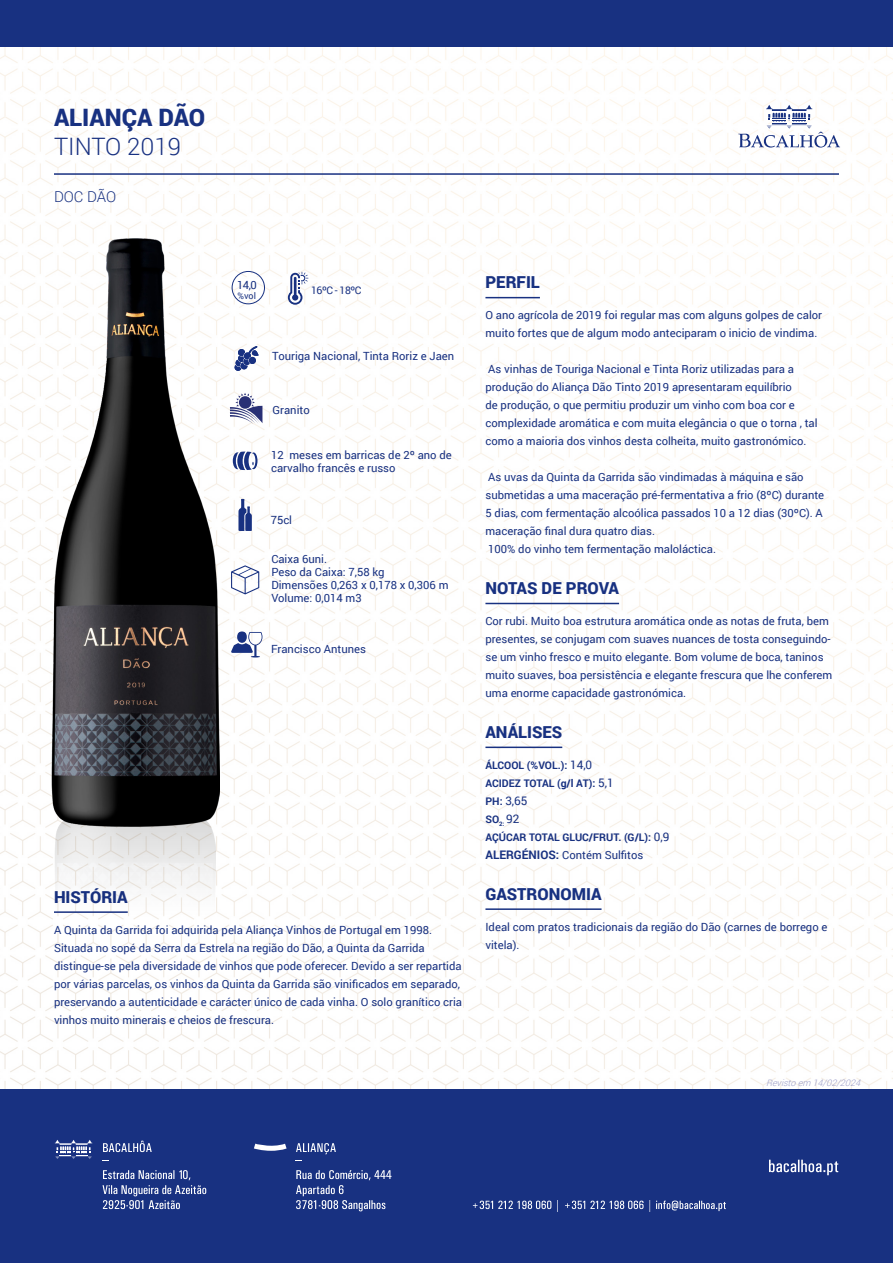
<style>
.page{position:relative;width:893px;height:1263px;background:#fff}
.page>*{position:absolute;margin:0;border:0;box-sizing:border-box;transform-origin:0 0}
.t1{font:900 24px "Roboto";color:#183181}
.t2{font:300 24px "Roboto";color:#183181}
.TITULOS_BLUE{font:900 16.5px "Roboto";color:#183181}
.t3{font:300 15px "Roboto";letter-spacing:-.005em;color:#183181}
.t4{font:11.85px "Roboto";color:#183181}
.t5{font:11.25px/18px "Roboto";color:#183181}
.t6{font:700 10.5px "Roboto";color:#183181}
.t7{font:10.5px "Roboto";letter-spacing:-.04em;color:#183181}
.t8{font:italic 300 9px "Roboto";color:#999bc6}
.t9{font:9px "Roboto";color:#183181}
.s1{font-weight:400;font-size:11.85px}
.s2{font-weight:700;font-size:10.5px}
.s3{font-weight:700;font-size:11.85px}
</style>
<div class="page">
<img style="left:0;top:47px;width:893px;height:1042px">
<div style="left:0;top:1089px;width:893px;height:174px;background:#183181"></div>
<div style="left:0;top:0;width:893px;height:47px;background:#183181"></div>
<svg style="left:473px;top:1200px;width:253px;height:12px"></svg>
<svg style="left:769px;top:1160px;width:69px;height:15px"></svg>
<svg style="left:254px;top:1144px;width:33px;height:7px"></svg>
<svg style="left:296px;top:1170px;width:95px;height:41px"></svg>
<svg style="left:296px;top:1143px;width:40px;height:11px"></svg>
<svg style="left:231px;top:632px;width:31px;height:25px"></svg>
<hr style="left:485px;top:297px;width:55px;height:1px;background:#183181">
<hr style="left:485px;top:603px;width:134px;height:1px;background:#183181">
<hr style="left:485px;top:746px;width:77px;height:2px;background:#183181">
<hr style="left:485px;top:908px;width:117px;height:2px;background:#183181">
<svg style="left:231px;top:565px;width:28px;height:29px"></svg>
<svg style="left:234px;top:346px;width:25px;height:25px"></svg>
<svg style="left:233px;top:451px;width:24px;height:19px"></svg>
<svg style="left:238px;top:499px;width:14px;height:32px"></svg>
<div style="left:232px;top:271px;width:33px;height:33px;border:1px solid #183181;border-radius:50%"></div>
<svg style="left:288px;top:272px;width:20px;height:33px"></svg>
<hr style="left:54px;top:173px;width:785px;height:2px;background:#183181">
<svg style="left:738px;top:105px;width:102px;height:43px"></svg>
<img style="left:53px;top:828px;width:163px;height:382px">
<img style="left:51px;top:239px;width:168px;height:589px">
<svg style="left:230px;top:393px;width:32px;height:31px"></svg>
<p class="t1" style="left:54px;top:101px;width:153px">ALIANÇA DÃO</p>
<p class="t2" style="left:54px;top:130px;width:129px">TINTO 2019</p>
<p class="t3" style="left:54px;top:187px;width:64px">DOC DÃO</p>
<p class="t5" style="left:237px;top:275px;width:21px">14,0</p>
<p class="t9" style="left:237px;top:290px;width:20px">%vol</p>
<p class="t7" style="left:311px;top:283px;width:52px">16ºC - 18ºC</p>
<p class="t5" style="left:272px;top:347px;width:184px">Touriga Nacional, Tinta Roriz e Jaen</p>
<p class="t5" style="left:273px;top:401px;width:39px">Granito</p>
<p class="t5" style="left:271px;top:448px;width:182px;line-height:12.8px">12 meses em barricas de 2º ano de carvalho francês e russo</p>
<p class="t5" style="left:271px;top:511px;width:23px">75cl</p>
<p class="t5" style="left:271px;top:550px;width:57px">Caixa 6uni.</p>
<p class="t5" style="left:271px;top:563px;width:115px">Peso da Caixa: 7,58 kg</p>
<p class="t5" style="left:271px;top:575px;width:179px">Dimensões 0,263 x 0,178 x 0,306 m</p>
<p class="t5" style="left:271px;top:588px;width:92px">Volume: 0,014 m3</p>
<p class="t5" style="left:271px;top:640px;width:96px">Francisco Antunes</p>
<p class="TITULOS_BLUE" style="left:54px;top:885px;width:75px">HISTÓRIA</p>
<p class="t5" style="left:54px;top:920px;width:410px">A Quinta da Garrida foi adquirida pela Aliança Vinhos de Portugal em 1998.<br>Situada no sopé da Serra da Estrela na região do Dão, a Quinta da Garrida distingue-se pela diversidade de vinhos que pode oferecer. Devido a ser repartida por várias parcelas, os vinhos da Quinta da Garrida são vinificados em separado, preservando a autenticidade e carácter único de cada vinha. O solo granítico cria vinhos muito minerais e cheios de frescura.</p>
<p class="TITULOS_BLUE" style="left:485px;top:271px;width:56px">PERFIL</p>
<p class="t5" style="left:485px;top:306px;width:338px">O ano agrícola de 2019 foi regular mas com alguns golpes de calor muito fortes que de algum modo anteciparam o inicio de vindima.</p>
<p class="t5" style="left:485px;top:360px;width:334px">As vinhas de Touriga Nacional e Tinta Roriz utilizadas para a produção do Aliança Dão Tinto 2019 apresentaram equilíbrio<br>de produção, o que permitiu produzir um vinho com boa cor e complexidade aromática e com muita elegância o que o torna , tal como a maioria dos vinhos desta colheita, muito gastronómico.</p>
<p class="t5" style="left:485px;top:468px;width:340px">As uvas da Quinta da Garrida são vindimadas à máquina e são submetidas a uma maceração pré-fermentativa a frio (8ºC) durante 5 dias, com fermentação alcoólica passados 10 a 12 dias (30ºC). A maceração final dura quatro dias.</p>
<p class="t5" style="left:488px;top:540px;width:229px">100% do vinho tem fermentação maloláctica.</p>
<p class="TITULOS_BLUE" style="left:485px;top:577px;width:135px">NOTAS DE PROVA</p>
<p class="t5" style="left:485px;top:611px;width:348px">Cor rubi. Muito boa estrutura aromática onde as notas de fruta, bem presentes, se conjugam com suaves nuances de tosta conseguindo&shy;se um vinho fresco e muito elegante. Bom volume de boca, taninos muito suaves, boa persistência e elegante frescura que lhe conferem uma enorme capacidade gastronómica.</p>
<p class="TITULOS_BLUE" style="left:485px;top:720px;width:78px">ANÁLISES</p>
<p class="t6" style="left:485px;top:758px;width:108px">ÁLCOOL (%VOL.): <span class="s1">14,0</span></p>
<p class="t6" style="left:485px;top:776px;width:130px">ACIDEZ TOTAL (g/l AT): <span class="s1">5,1</span></p>
<p class="t4" style="left:485px;top:792px;width:44px"><span class="s2">PH:</span> 3,65</p>
<p class="t6" style="left:485px;top:812px;width:35px">SO<sub>2:</sub> <span class="s1">92</span></p>
<p class="t6" style="left:485px;top:830px;width:185px">AÇÚCAR TOTAL GLUC/FRUT. (G/L): <span class="s1">0,9</span></p>
<p class="t5" style="left:485px;top:845px;width:159px"><span class="s3">ALERGÉNIOS:</span> Contém Sulfitos</p>
<p class="TITULOS_BLUE" style="left:485px;top:882px;width:118px">GASTRONOMIA</p>
<p class="t5" style="left:485px;top:917px;width:344px">Ideal com pratos tradicionais da região do Dão (carnes de borrego e vitela).</p>
<p class="t8" style="left:766px;top:1076px;width:99px">Revistoem 14/02/2024</p>
</div>
